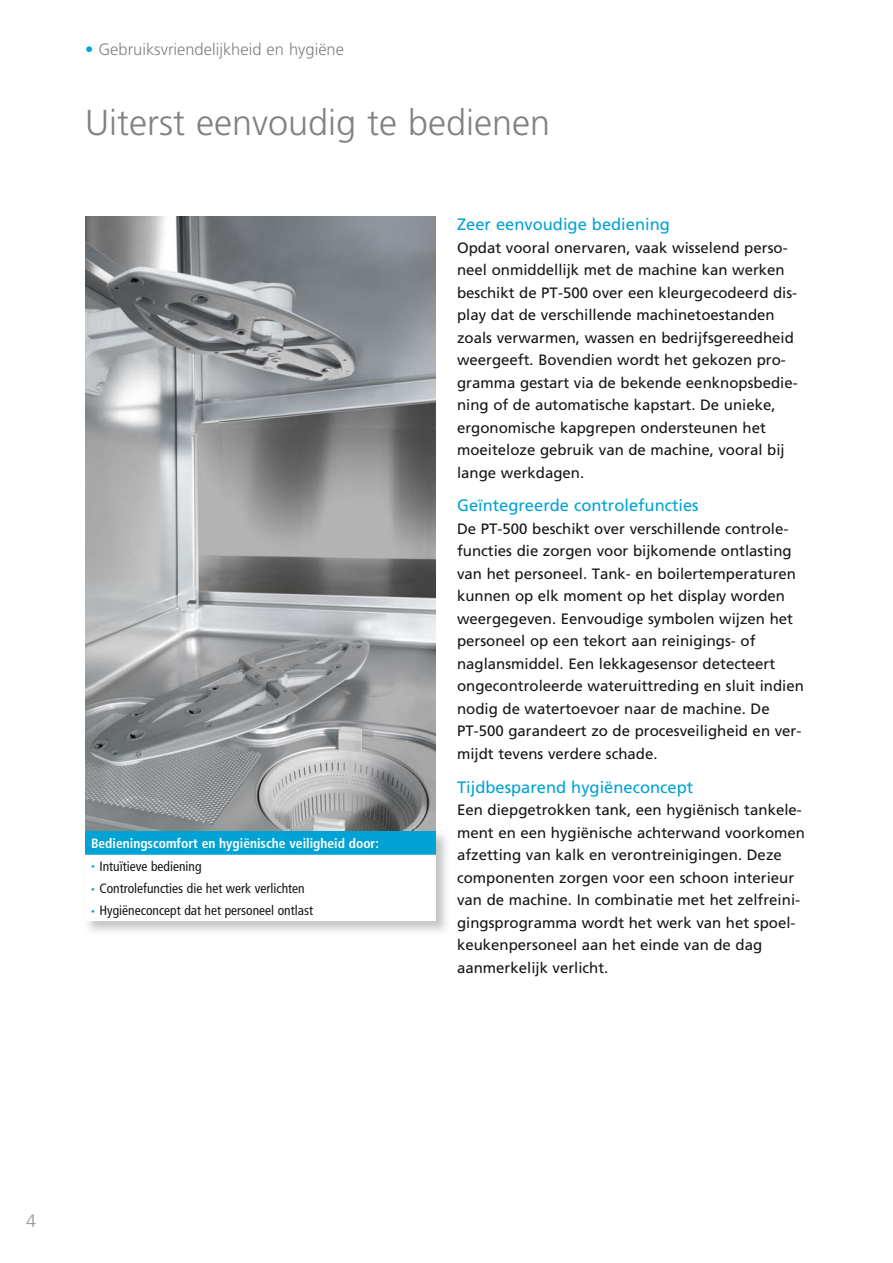
<style>
.page{position:relative;width:893px;height:1263px;background:#fff}
.page>*{position:absolute;margin:0;border:0;box-sizing:border-box;transform-origin:0 0}
.t1{font:300 36px "Frutiger";color:#818281}
.t2{font:300 18px "Frutiger";color:#989899}
.t3{font:16.5px "Frutiger";color:#00a3d4}
.t4{font:300 16.5px "Frutiger";color:#818281}
.t5{font:15px/22.5px "Frutiger";color:#151616}
.t6{font:condensed 13.5px "Frutiger";color:#151616}
.t7{font:700 condensed 13.5px "Frutiger";color:#fff}
.s1{color:#00a3d4}
.s2{font-size:7.5px;color:#00a3d4}
</style>
<div class="page">
<img style="left:85px;top:217px;width:351px;height:612px">
<img style="left:85px;top:829px;width:362px;height:103px">
<div style="left:85px;top:831px;width:351px;height:24px;background:#00a3d4"></div>
<svg style="left:85px;top:855px;width:351px;height:66px"></svg>
<p class="t4" style="left:85px;top:43px;width:260px"><span class="s1">•</span> Gebruiksvriendelijkheid en hygiëne</p>
<h1 class="t1" style="left:85px;top:108px;width:467px">Uiterst eenvoudig te bedienen</h1>
<p class="t7" style="left:91px;top:838px;width:289px">Bedieningscomfort en hygiënische veiligheid door:</p>
<p class="t6" style="left:91px;top:861px;width:112px"><span class="s2">•</span> Intuïtieve bediening</p>
<p class="t6" style="left:91px;top:883px;width:215px"><span class="s2">•</span> Controlefuncties die het werk verlichten</p>
<p class="t6" style="left:91px;top:905px;width:223px"><span class="s2">•</span> Hygiëneconcept dat het personeel ontlast</p>
<p class="t3" style="left:457px;top:218px;width:214px">Zeer eenvoudige bediening</p>
<p class="t5" style="left:457px;top:237px;width:342px">Opdat vooral onervaren, vaak wisselend perso&shy;neel onmiddellijk met de machine kan werken beschikt de PT-500 over een kleurgecodeerd dis&shy;play dat de verschillende machinetoestanden zoals verwarmen, wassen en bedrijfsgereedheid weergeeft. Bovendien wordt het gekozen pro&shy;gramma gestart via de bekende eenknopsbedie&shy;ning of de automatische kapstart. De unieke, ergonomische kapgrepen ondersteunen het moeiteloze gebruik van de machine, vooral bij lange werkdagen.</p>
<p class="t3" style="left:457px;top:499px;width:243px">Geïntegreerde controlefuncties</p>
<p class="t5" style="left:457px;top:518px;width:348px">De PT-500 beschikt over verschillende controle&shy;functies die zorgen voor bijkomende ontlasting van het personeel. Tank- en boilertemperaturen kunnen op elk moment op het display worden weergegeven. Eenvoudige symbolen wijzen het personeel op een tekort aan reinigings- of naglansmiddel. Een lekkagesensor detecteert ongecontroleerde wateruittreding en sluit indien nodig de watertoevoer naar de machine. De PT-500 garandeert zo de procesveiligheid en ver&shy;mijdt tevens verdere schade.</p>
<p class="t3" style="left:457px;top:780px;width:238px">Tijdbesparend hygiëneconcept</p>
<p class="t5" style="left:457px;top:800px;width:349px">Een diepgetrokken tank, een hygiënisch tankele&shy;ment en een hygiënische achterwand voorkomen afzetting van kalk en verontreinigingen. Deze componenten zorgen voor een schoon interieur van de machine. In combinatie met het zelfreini&shy;gingsprogramma wordt het werk van het spoel&shy;keukenpersoneel aan het einde van de dag aanmerkelijk verlicht.</p>
<p class="t2" style="left:26px;top:1213px;width:12px">4</p>
</div>
